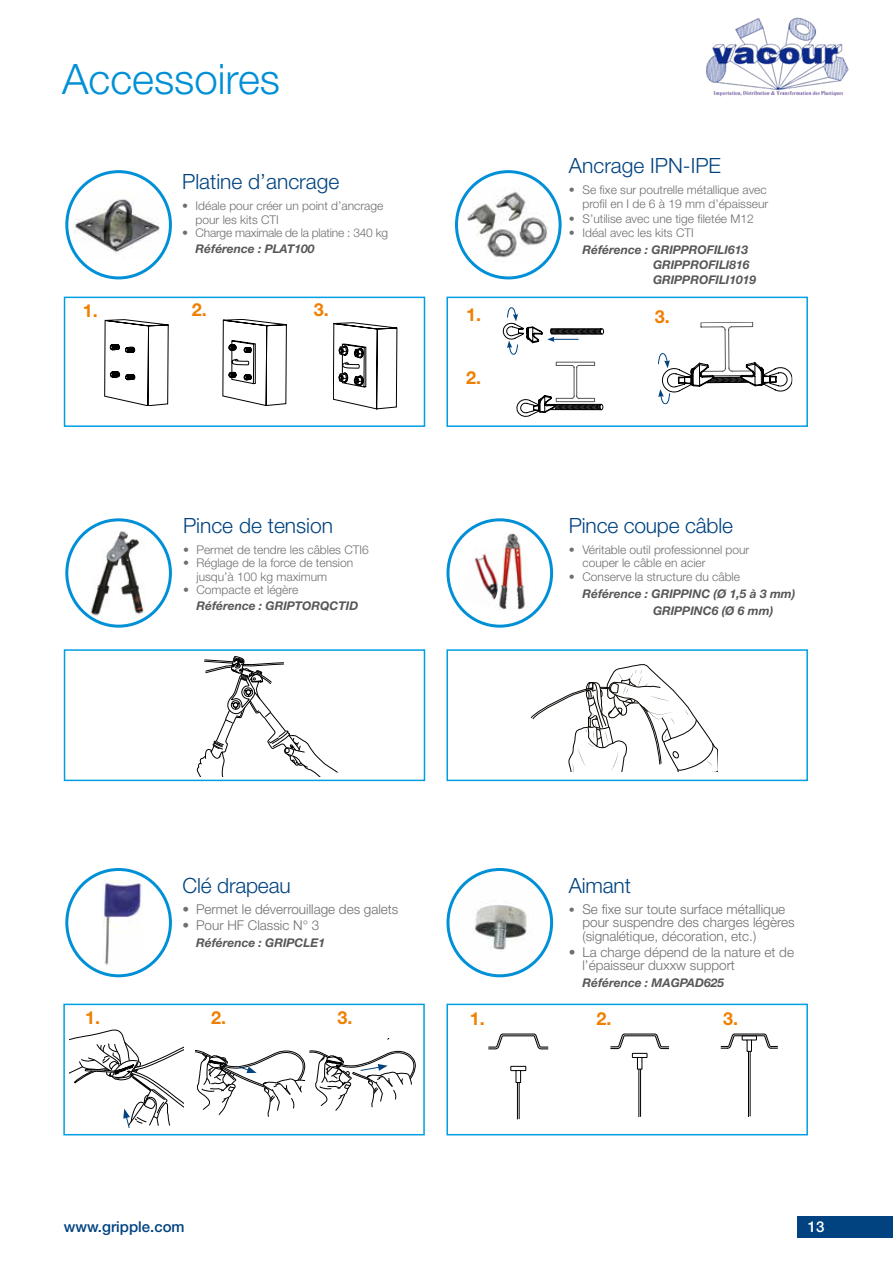
<style>
.page{position:relative;width:893px;height:1263px;background:#fff}
.page>*{position:absolute;margin:0;border:0;box-sizing:border-box;transform-origin:0 0}
.t1{font:300 42px "Helvetica Neue LT Pro";color:#0090d7}
.t2{font:300 21px "Helvetica Neue LT Pro";color:#004380}
.t3{font:700 18px "Helvetica Neue LT Pro";color:#f07f00}
.t4{font:500 15px "Helvetica Neue LT Pro";color:#004380}
.t5{font:500 15px "Helvetica Neue LT Pro";color:#fff}
.t6{font:300 13.5px/13.5px "Helvetica Neue LT Pro";color:#706f6f}
.t7{font:300 12px/13.5px "Helvetica Neue LT Pro";color:#706f6f}
.t8{font:italic 700 12px/15px "Helvetica Neue LT Pro";color:#575756}
.t9{font:300 12px "Helvetica Neue LT Pro";letter-spacing:-.02em;color:#706f6f}
.s1{font-size:12px}
</style>
<div class="page">
<div style="left:797px;top:1216px;width:96px;height:21px;background:#004380"></div>
<img style="left:67px;top:190px;width:103px;height:69px">
<div style="left:65px;top:170px;width:107px;height:109px;border:3px solid #0090d7;border-radius:50%"></div>
<div style="left:64px;top:297px;width:361px;height:130px;border:2px solid #009fe3"></div>
<svg style="left:105px;top:319px;width:63px;height:87px"></svg>
<img style="left:103px;top:881px;width:39px;height:84px">
<div style="left:65px;top:868px;width:107px;height:109px;border:3px solid #0090d7;border-radius:50%"></div>
<div style="left:63px;top:1004px;width:362px;height:131px;border:2px solid #009fe3"></div>
<img style="left:450px;top:869px;width:102px;height:107px">
<div style="left:446px;top:868px;width:107px;height:109px;border:3px solid #0090d7;border-radius:50%"></div>
<div style="left:446px;top:1004px;width:362px;height:131px;border:2px solid #009fe3"></div>
<svg style="left:456px;top:172px;width:104px;height:106px"></svg>
<img style="left:459px;top:187px;width:98px;height:76px">
<div style="left:455px;top:170px;width:107px;height:109px;border:3px solid #0090d7;border-radius:50%"></div>
<div style="left:446px;top:297px;width:362px;height:130px;border:2px solid #009fe3"></div>
<img style="left:85px;top:522px;width:68px;height:102px">
<div style="left:65px;top:518px;width:107px;height:110px;border:3px solid #0090d7;border-radius:50%"></div>
<div style="left:64px;top:649px;width:361px;height:132px;border:2px solid #009fe3"></div>
<svg style="left:196px;top:656px;width:142px;height:120px"></svg>
<img style="left:500px;top:534px;width:25px;height:76px">
<div style="left:446px;top:518px;width:107px;height:110px;border:3px solid #0090d7;border-radius:50%"></div>
<div style="left:446px;top:649px;width:362px;height:132px;border:2px solid #009fe3"></div>
<svg style="left:531px;top:664px;width:186px;height:107px"></svg>
<img style="left:474px;top:553px;width:26px;height:54px">
<svg style="left:502px;top:307px;width:102px;height:48px"></svg>
<svg style="left:516px;top:361px;width:87px;height:56px"></svg>
<svg style="left:658px;top:322px;width:135px;height:82px"></svg>
<svg style="left:69px;top:1029px;width:115px;height:99px"></svg>
<svg style="left:196px;top:1050px;width:220px;height:67px"></svg>
<svg style="left:223px;top:319px;width:63px;height:87px"></svg>
<svg style="left:333px;top:323px;width:64px;height:86px"></svg>
<svg style="left:488px;top:1034px;width:60px;height:15px"></svg>
<svg style="left:510px;top:1066px;width:16px;height:53px"></svg>
<svg style="left:610px;top:1034px;width:59px;height:83px"></svg>
<svg style="left:721px;top:1034px;width:57px;height:83px"></svg>
<img style="left:705px;top:17px;width:144px;height:80px">
<h1 class="t1" style="left:62px;top:54px;width:219px">Accessoires</h1>
<h2 class="t2" style="left:182px;top:169px;width:159px">Platine d’ancrage</h2>
<p class="t7" style="left:196px;top:199px;width:189px;text-indent:-14px">• Idéale pour créer un point d’ancrage pour les kits CTI</p>
<p class="t9" style="left:182px;top:225px;width:208px">• Charge maximale de la platine : 340 kg</p>
<p class="t8" style="left:196px;top:241px;width:120px">Référence : PLAT100</p>
<h3 class="t3" style="left:83px;top:299px;width:17px">1.</h3>
<h3 class="t3" style="left:192px;top:299px;width:17px">2.</h3>
<h3 class="t3" style="left:314px;top:299px;width:17px">3.</h3>
<h3 class="t3" style="left:466px;top:303px;width:17px">1.</h3>
<h2 class="t2" style="left:183px;top:513px;width:152px">Pince de tension</h2>
<p class="t7" style="left:183px;top:542px;width:187px">• Permet de tendre les câbles CTI6</p>
<p class="t7" style="left:196px;top:556px;width:158px;text-indent:-14px">• Réglage de la force de tension jusqu’à 100 kg maximum</p>
<p class="t7" style="left:183px;top:583px;width:117px">• Compacte et légère</p>
<p class="t8" style="left:196px;top:598px;width:163px">Référence : GRIPTORQCTID</p>
<h3 class="t3" style="left:466px;top:366px;width:17px">2.</h3>
<h2 class="t2" style="left:569px;top:153px;width:154px">Ancrage IPN-IPE</h2>
<p class="t7" style="left:569px;top:183px;width:201px;text-align:right">• Se fixe sur poutrelle métallique avec profil en I de 6 à 19 mm d’épaisseur</p>
<p class="t7" style="left:569px;top:212px;width:186px">• S’utilise avec une tige filetée M12</p>
<p class="t7" style="left:569px;top:225px;width:126px">• Idéal avec les kits CTI</p>
<p class="t8" style="left:653px;top:242px;width:105px;text-indent:-71px">Référence : GRIPPROFILI613<br>GRIPPROFILI816<br>GRIPPROFILI1019</p>
<h3 class="t3" style="left:655px;top:306px;width:17px">3.</h3>
<h2 class="t2" style="left:569px;top:513px;width:165px">Pince coupe câble</h2>
<p class="t7" style="left:582px;top:542px;width:168px;text-indent:-14px">• Véritable outil professionnel pour couper le câble en acier</p>
<p class="t7" style="left:569px;top:569px;width:173px">• Conserve la structure du câble</p>
<p class="t8" style="left:653px;top:585px;width:144px;line-height:17.1px;text-indent:-71px">Référence : GRIPPINC (Ø 1,5 à 3 mm)<br>GRIPPINC6 (Ø 6 mm)</p>
<h2 class="t2" style="left:183px;top:873px;width:110px">Clé drapeau</h2>
<p class="t6" style="left:183px;top:902px;width:217px">• Permet le déverrouillage des galets</p>
<p class="t6" style="left:183px;top:918px;width:138px">• Pour HF Classic N° 3</p>
<p class="t8" style="left:196px;top:934px;width:130px">Référence : GRIPCLE1</p>
<h2 class="t2" style="left:569px;top:873px;width:63px">Aimant</h2>
<p class="t6" style="left:582px;top:902px;width:214px;text-indent:-14px"><span class="s1">•</span> Se fixe sur toute surface métallique pour suspendre des charges légères (signalétique, décoration, etc.)</p>
<p class="t6" style="left:582px;top:945px;width:213px;text-indent:-14px">• La charge dépend de la nature et de l’épaisseur duxxw support</p>
<p class="t8" style="left:582px;top:975px;width:143px">Référence : MAGPAD625</p>
<h3 class="t3" style="left:85px;top:1006px;width:17px">1.</h3>
<h3 class="t3" style="left:211px;top:1006px;width:17px">2.</h3>
<h3 class="t3" style="left:337px;top:1006px;width:17px">3.</h3>
<h3 class="t3" style="left:470px;top:1007px;width:17px">1.</h3>
<h3 class="t3" style="left:596px;top:1007px;width:17px">2.</h3>
<h3 class="t3" style="left:723px;top:1007px;width:17px">3.</h3>
<p class="t4" style="left:64px;top:1218px;width:122px">www.gripple.com</p>
<p class="t5" style="left:808px;top:1218px;width:18px">13</p>
</div>
